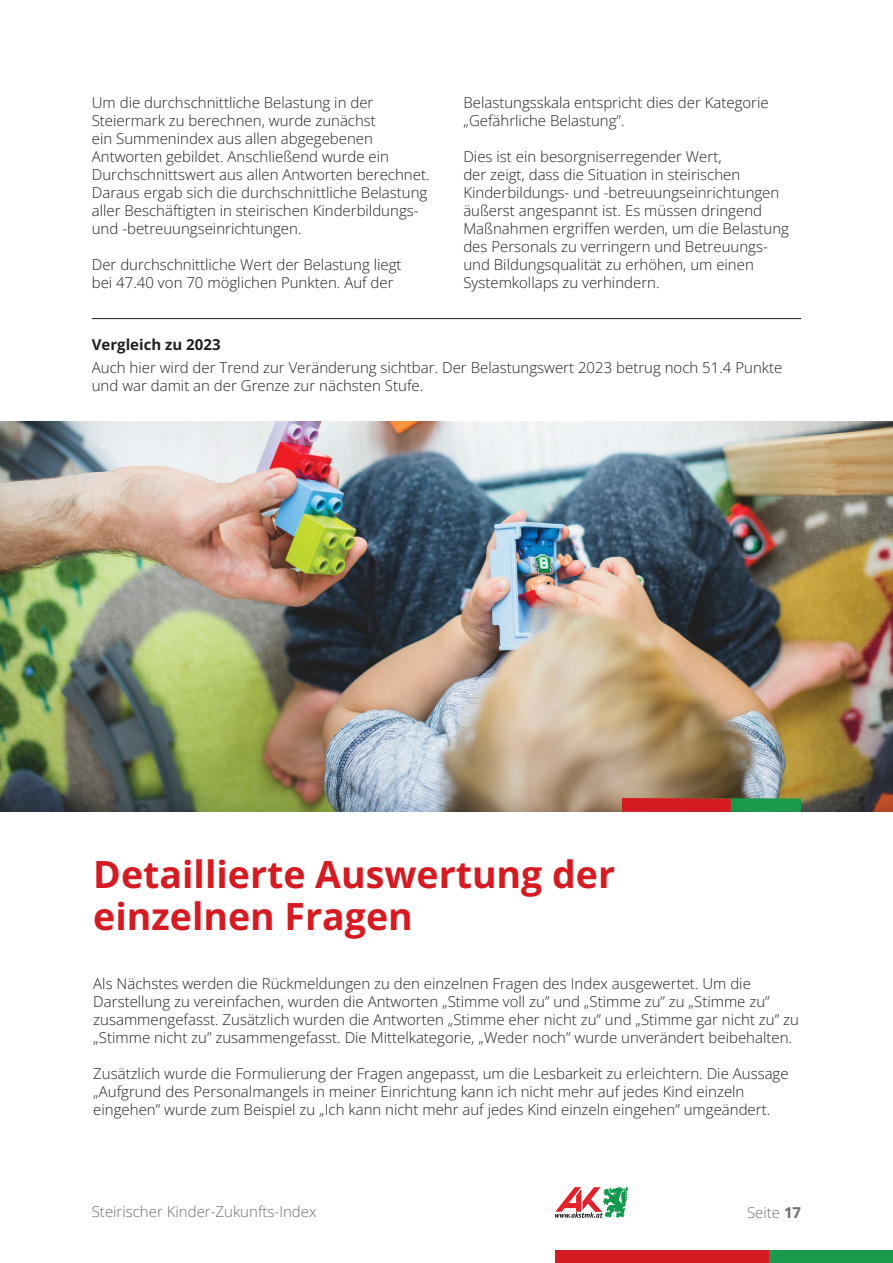
<style>
.page{position:relative;width:893px;height:1263px;background:#fff}
.page>*{position:absolute;margin:0;border:0;box-sizing:border-box;transform-origin:0 0}
.t1{font:700 37.5px/42px "Open Sans";color:#d61a21}
.t2{font:300 15px/18px "Open Sans";color:#231f20}
.t3{font:300 15px "Open Sans";color:#6c6d70}
.t4{font:700 15px "Open Sans";color:#231f20}
.s1{font-weight:700}
</style>
<div class="page">
<div style="left:689px;top:1250px;width:204px;height:13px;background:#199949"></div>
<div style="left:555px;top:1250px;width:213px;height:13px;background:#d61a21"></div>
<svg style="left:555px;top:1186px;width:74px;height:32px"></svg>
<img style="left:0;top:422px;width:893px;height:389px">
<svg style="left:622px;top:798px;width:179px;height:14px;background:#8a4d32"></svg>
<hr style="left:92px;top:318px;width:709px;height:1px;background:#231f20">
<p class="t2" style="left:92px;top:93px;width:339px">Um die durchschnittliche Belastung in der Steiermark zu berechnen, wurde zunächst<br>ein Summenindex aus allen abgegebenen Antworten gebildet. Anschließend wurde ein Durchschnittswert aus allen Antworten berechnet.<br>Daraus ergab sich die durchschnittliche Belastung aller Beschäftigten in steirischen Kinderbildungs&shy;und -betreuungseinrichtungen.</p>
<p class="t2" style="left:92px;top:255px;width:311px">Der durchschnittliche Wert der Belastung liegt bei 47.40 von 70 möglichen Punkten. Auf der</p>
<p class="t2" style="left:463px;top:93px;width:307px">Belastungsskala entspricht dies der Kategorie „Gefährliche Belastung”.</p>
<p class="t2" style="left:463px;top:147px;width:327px">Dies ist ein besorgniserregender Wert,<br>der zeigt, dass die Situation in steirischen Kinderbildungs- und -betreuungseinrichtungen äußerst angespannt ist. Es müssen dringend Maßnahmen ergriffen werden, um die Belastung des Personals zu verringern und Betreuungs&shy;und Bildungsqualität zu erhöhen, um einen Systemkollaps zu verhindern.</p>
<p class="t4" style="left:92px;top:334px;width:130px">Vergleich zu 2023</p>
<p class="t2" style="left:92px;top:358px;width:692px">Auch hier wird der Trend zur Veränderung sichtbar. Der Belastungswert 2023 betrug noch 51.4 Punkte und war damit an der Grenze zur nächsten Stufe.</p>
<h1 class="t1" style="left:93px;top:852px;width:523px">Detaillierte Auswertung der einzelnen Fragen</h1>
<p class="t2" style="left:93px;top:974px;width:707px">Als Nächstes werden die Rückmeldungen zu den einzelnen Fragen des Index ausgewertet. Um die Darstellung zu vereinfachen, wurden die Antworten „Stimme voll zu” und „Stimme zu” zu „Stimme zu” zusammengefasst. Zusätzlich wurden die Antworten „Stimme eher nicht zu” und „Stimme gar nicht zu” zu „Stimme nicht zu” zusammengefasst. Die Mittelkategorie, „Weder noch” wurde unverändert beibehalten.</p>
<p class="t2" style="left:93px;top:1064px;width:697px">Zusätzlich wurde die Formulierung der Fragen angepasst, um die Lesbarkeit zu erleichtern. Die Aussage „Aufgrund des Personalmangels in meiner Einrichtung kann ich nicht mehr auf jedes Kind einzeln eingehen” wurde zum Beispiel zu „Ich kann nicht mehr auf jedes Kind einzeln eingehen” umgeändert.</p>
<p class="t3" style="left:92px;top:1201px;width:226px">Steirischer Kinder-Zukunfts-Index</p>
<p class="t3" style="left:747px;top:1202px;width:56px">Seite <span class="s1">17</span></p>
</div>
